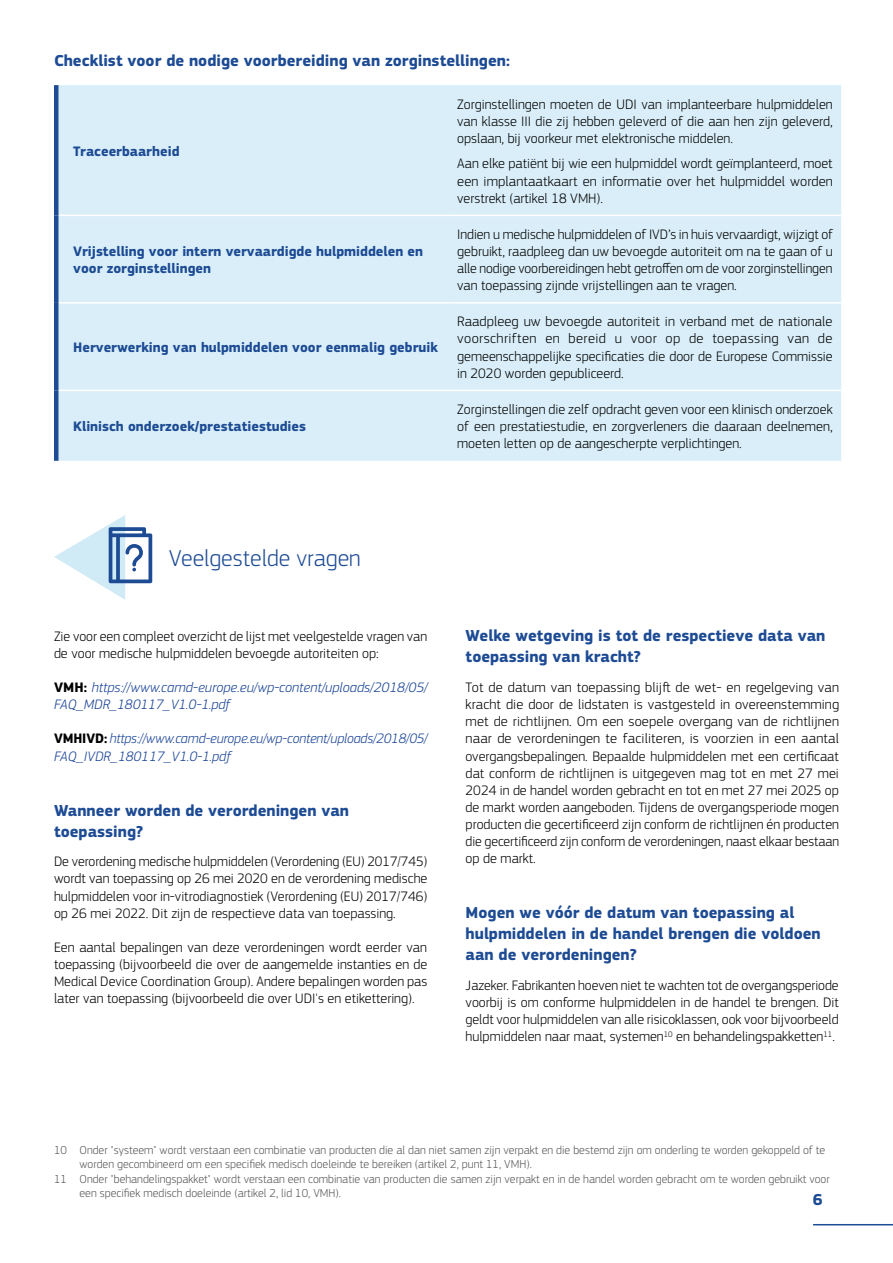
<style>
.page{position:relative;width:893px;height:1263px;background:#fff}
.page>*{position:absolute;margin:0;border:0;box-sizing:border-box;transform-origin:0 0}
.t1{font:300 24px "EC Square Sans Pro";color:#1d4b94}
.t2{font:700 16.5px/21px "EC Square Sans Pro";color:#1d4b94}
.t3{font:300 14.25px/17.1px "EC Square Sans Pro";color:#000;text-align:justify}
.t4{font:italic 300 14.25px/17.1px "EC Square Sans Pro";color:#164194}
.t5{font:700 14.25px/17.1px "EC Square Sans Pro";color:#1d4b94}
.t6{font:300 12px "EC Square Sans Pro";color:#575756}
.s1{font-weight:700;font-style:normal;color:#000}
</style>
<div class="page">
<hr style="left:814px;top:1224px;width:79px;height:1px;background:#1d4b94">
<svg style="left:54px;top:515px;width:98px;height:85px"></svg>
<div style="left:58px;top:85px;width:783px;height:376px;background:#d9eef8"></div>
<hr style="left:58px;top:215px;width:391px;height:1px;background:#fff">
<hr style="left:449px;top:215px;width:392px;height:1px;background:#fff">
<hr style="left:58px;top:302px;width:391px;height:2px;background:#fff">
<hr style="left:449px;top:302px;width:392px;height:2px;background:#fff">
<hr style="left:58px;top:390px;width:391px;height:1px;background:#fff">
<hr style="left:449px;top:390px;width:392px;height:1px;background:#fff">
<hr style="left:54px;top:85px;width:4px;height:130px;background:#1d4b94">
<hr style="left:54px;top:215px;width:4px;height:88px;background:#1d4b94">
<hr style="left:54px;top:303px;width:4px;height:87px;background:#1d4b94">
<hr style="left:54px;top:390px;width:4px;height:71px;background:#1d4b94">
<p class="t2" style="left:54px;top:51px;width:457px">Checklist voor de nodige voorbereiding van zorginstellingen:</p>
<p class="t5" style="left:73px;top:143px;width:108px">Traceerbaarheid</p>
<p class="t5" style="left:73px;top:243px;width:351px">Vrijstelling voor intern vervaardigde hulpmiddelen en voor zorginstellingen</p>
<p class="t5" style="left:73px;top:339px;width:366px">Herverwerking van hulpmiddelen voor eenmalig gebruik</p>
<p class="t5" style="left:73px;top:418px;width:234px">Klinisch onderzoek/prestatiestudies</p>
<p class="t3" style="left:457px;top:95px;width:377px">Zorginstellingen moeten de UDI van implanteerbare hulpmiddelen van klasse III die zij hebben geleverd of die aan hen zijn geleverd, opslaan, bij voorkeur met elektronische middelen.</p>
<p class="t3" style="left:457px;top:155px;width:377px">Aan elke patiënt bij wie een hulpmiddel wordt geïmplanteerd, moet een implantaatkaart en informatie over het hulpmiddel worden verstrekt (artikel 18 VMH).</p>
<p class="t3" style="left:457px;top:225px;width:377px">Indien u medische hulpmiddelen of IVD’s in huis vervaardigt, wijzigt of gebruikt, raadpleeg dan uw bevoegde autoriteit om na te gaan of u alle nodige voorbereidingen hebt getroffen om de voor zorginstellingen van toepassing zijnde vrijstellingen aan te vragen.</p>
<p class="t3" style="left:457px;top:313px;width:377px">Raadpleeg uw bevoegde autoriteit in verband met de nationale voorschriften en bereid u voor op de toepassing van de gemeenschappelijke specificaties die door de Europese Commissie in 2020 worden gepubliceerd.</p>
<p class="t3" style="left:457px;top:400px;width:377px">Zorginstellingen die zelf opdracht geven voor een klinisch onderzoek of een prestatiestudie, en zorgverleners die daaraan deelnemen, moeten letten op de aangescherpte verplichtingen.</p>
<h1 class="t1" style="left:169px;top:544px;width:193px">Veelgestelde vragen</h1>
<p class="t3" style="left:54px;top:628px;width:375px">Zie voor een compleet overzicht de lijst met veelgestelde vragen van de voor medische hulpmiddelen bevoegde autoriteiten op:</p>
<p class="t4" style="left:54px;top:679px;width:375px"><span class="s1">VMH:</span> https://www.camd-europe.eu/wp-content/uploads/2018/05/<br>FAQ_MDR_180117_V1.0-1.pdf</p>
<p class="t4" style="left:54px;top:730px;width:375px"><span class="s1">VMHIVD:</span> https://www.camd-europe.eu/wp-content/uploads/2018/05/<br>FAQ_IVDR_180117_V1.0-1.pdf</p>
<p class="t2" style="left:54px;top:800px;width:297px">Wanneer worden de verordeningen van toepassing?</p>
<p class="t3" style="left:54px;top:853px;width:375px">De verordening medische hulpmiddelen (Verordening (EU) 2017/745) wordt van toepassing op 26 mei 2020 en de verordening medische hulpmiddelen voor in-vitrodiagnostiek (Verordening (EU) 2017/746) op 26 mei 2022. Dit zijn de respectieve data van toepassing.</p>
<p class="t3" style="left:54px;top:938px;width:375px">Een aantal bepalingen van deze verordeningen wordt eerder van toepassing (bijvoorbeeld die over de aangemelde instanties en de Medical Device Coordination Group). Andere bepalingen worden pas later van toepassing (bijvoorbeeld die over UDI's en etikettering).</p>
<p class="t2" style="left:466px;top:626px;width:361px">Welke wetgeving is tot de respectieve data van toepassing van kracht?</p>
<p class="t3" style="left:466px;top:679px;width:375px">Tot de datum van toepassing blijft de wet- en regelgeving van kracht die door de lidstaten is vastgesteld in overeenstemming met de richtlijnen. Om een soepele overgang van de richtlijnen naar de verordeningen te faciliteren, is voorzien in een aantal overgangsbepalingen. Bepaalde hulpmiddelen met een certificaat dat conform de richtlijnen is uitgegeven mag tot en met 27 mei 2024 in de handel worden gebracht en tot en met 27 mei 2025 op de markt worden aangeboden. Tijdens de overgangsperiode mogen producten die gecertificeerd zijn conform de richtlijnen én producten die gecertificeerd zijn conform de verordeningen, naast elkaar bestaan op de markt.</p>
<p class="t2" style="left:466px;top:903px;width:357px">Mogen we vóór de datum van toepassing al hulpmiddelen in de handel brengen die voldoen aan de verordeningen?</p>
<p class="t3" style="left:466px;top:977px;width:375px">Jazeker. Fabrikanten hoeven niet te wachten tot de overgangsperiode voorbij is om conforme hulpmiddelen in de handel te brengen. Dit geldt voor hulpmiddelen van alle risicoklassen, ook voor bijvoorbeeld hulpmiddelen naar maat, systemen<sup>10</sup> en behandelingspakketten<sup>11</sup>.</p>
<p class="t6" style="left:54px;top:1143px;width:773px">10 Onder "systeem" wordt verstaan een combinatie van producten die al dan niet samen zijn verpakt en die bestemd zijn om onderling te worden gekoppeld of te</p>
<p class="t6" style="left:80px;top:1157px;width:454px">worden gecombineerd om een specifiek medisch doeleinde te bereiken (artikel 2, punt 11, VMH).</p>
<p class="t6" style="left:54px;top:1172px;width:777px">11 Onder "behandelingspakket" wordt verstaan een combinatie van producten die samen zijn verpakt en in de handel worden gebracht om te worden gebruikt voor</p>
<p class="t6" style="left:80px;top:1186px;width:263px">een specifiek medisch doeleinde (artikel 2, lid 10, VMH).</p>
<p class="t2" style="left:813px;top:1189px;width:11px">6</p>
</div>
